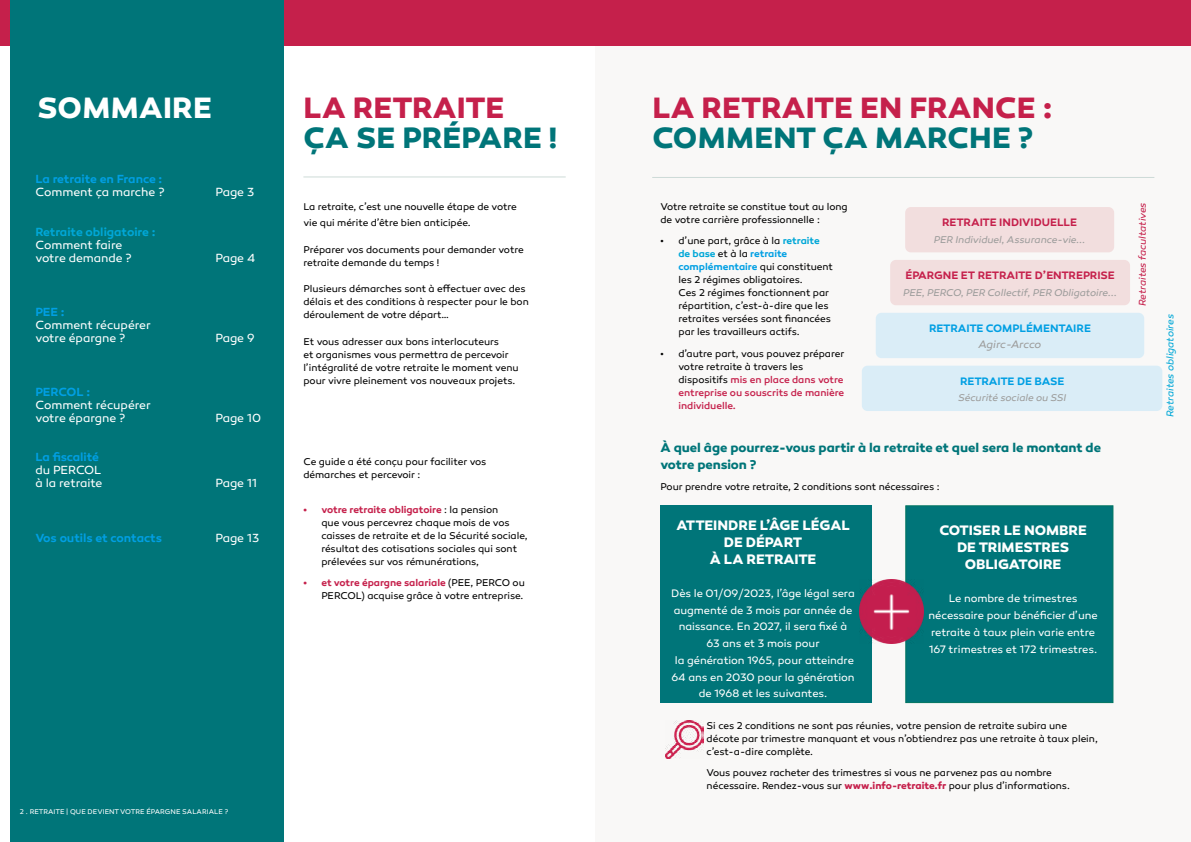
<style>
.page{position:relative;width:1191px;height:842px;background:#fff}
.page>*{position:absolute;margin:0;border:0;box-sizing:border-box;transform-origin:0 0}
.t1{font:700 30px "Canaro";letter-spacing:.01em;color:#c5204b}
.t2{font:700 30px "Canaro";letter-spacing:.01em;color:#007579}
.t3{font:700 30px "Canaro";letter-spacing:.01em;color:#fff}
.t4{font:700 14px/16.7px "Canaro";letter-spacing:-.005em;color:#fff;text-align:center}
.t5{font:700 13px/17px "Canaro";letter-spacing:-.005em;color:#007579}
.t6{font:12px/13px "Canaro";letter-spacing:-.005em;color:#fff}
.t7{font:600 12px "Canaro";letter-spacing:-.01em;color:#009fe3}
.t8{font:600 12px "Canaro";letter-spacing:-.005em;color:#00a7d7}
.t9{font:11px/16.7px "Canaro";letter-spacing:-.005em;color:#fff;text-align:center}
.t10{font:600 11px "Canaro";letter-spacing:-.01em;color:#c5204b}
.t11{font:600 11px "Canaro";letter-spacing:-.01em;color:#009fe3}
.t12{font:italic 11px "Canaro";letter-spacing:-.015em;color:#9d9d9c}
.t13{font:10px/13px "Canaro";letter-spacing:-.005em;color:#000}
.t14{font:italic 10px "Canaro";letter-spacing:-.005em;color:#9d9d9c}
.t15{font:italic 10px "Canaro";letter-spacing:-.005em;color:#00a7d7}
.t16{font:italic 10px "Canaro";letter-spacing:-.01em;color:#c5204b}
.t17{font:7px "Canaro";letter-spacing:.01em;color:#fff}
.s1{font-weight:600;color:#c5204b}
.s2{font-weight:600;color:#00a7d7}
.s3{font-weight:600;color:#009fe3}
.s4{font-weight:500;color:#c5204b}
.s5{font-weight:700;color:#c5204b}
</style>
<div class="page">
<div style="left:0;top:0;width:1191px;height:45px;background:#c5204b"></div>
<div style="left:595px;top:0;width:596px;height:842px;background:#f9f8f7"></div>
<div style="left:595px;top:0;width:596px;height:45px;background:#c5204b"></div>
<div style="left:10px;top:0;width:273px;height:842px;background:#007579"></div>
<hr style="left:303px;top:177px;width:263px;height:1px;background:#cddbd7">
<div style="left:905px;top:207px;width:209px;height:45px;background:#f2dede;border-radius:6px"></div>
<div style="left:890px;top:260px;width:240px;height:45px;background:#f2dede;border-radius:6px"></div>
<div style="left:875px;top:313px;width:269px;height:45px;background:#daedf7;border-radius:6px"></div>
<div style="left:861px;top:366px;width:301px;height:45px;background:#daedf7;border-radius:6px"></div>
<div style="left:905px;top:505px;width:208px;height:198px;background:#007579;border:1px solid #007460"></div>
<div style="left:660px;top:505px;width:212px;height:198px;background:#007579"></div>
<img style="left:859px;top:579px;width:64px;height:64px">
<hr style="left:652px;top:177px;width:502px;height:1px;background:#cddbd7">
<img style="left:665px;top:720px;width:38px;height:39px">
<h1 class="t3" style="left:38px;top:89px;width:176px">SOMMAIRE</h1>
<p class="t7" style="left:35px;top:171px;width:128px">La retraite en France :</p>
<p class="t6" style="left:35px;top:185px;width:130px">Comment ça marche ?</p>
<p class="t6" style="left:215px;top:185px;width:40px">Page 3</p>
<p class="t8" style="left:35px;top:224px;width:122px">Retraite obligatoire :</p>
<p class="t6" style="left:35px;top:238px;width:98px">Comment faire votre demande ?</p>
<p class="t6" style="left:215px;top:251px;width:41px">Page 4</p>
<p class="t7" style="left:35px;top:305px;width:31px">PEE :</p>
<p class="t6" style="left:35px;top:319px;width:117px">Comment récupérer votre épargne ?</p>
<p class="t7" style="left:35px;top:385px;width:56px">PERCOL :</p>
<p class="t6" style="left:35px;top:399px;width:117px">Comment récupérer votre épargne ?</p>
<p class="t7" style="left:35px;top:450px;width:65px">La fiscalité</p>
<p class="t6" style="left:35px;top:464px;width:69px">du PERCOL à la retraite</p>
<p class="t6" style="left:215px;top:332px;width:41px">Page 9</p>
<p class="t6" style="left:215px;top:412px;width:47px">Page 10</p>
<p class="t6" style="left:215px;top:477px;width:43px">Page 11</p>
<p class="t7" style="left:35px;top:530px;width:128px">Vos outils et contacts</p>
<p class="t6" style="left:215px;top:531px;width:45px">Page 13</p>
<h1 class="t1" style="left:303px;top:89px;width:202px">LA RETRAITE</h1>
<h1 class="t2" style="left:303px;top:119px;width:255px">ÇA SE PRÉPARE !</h1>
<p class="t13" style="left:303px;top:198px;width:215px;line-height:16px">La retraite, c’est une nouvelle étape de votre vie qui mérite d’être bien anticipée.</p>
<p class="t13" style="left:303px;top:243px;width:222px">Préparer vos documents pour demander votre retraite demande du temps !</p>
<p class="t13" style="left:303px;top:282px;width:227px">Plusieurs démarches sont à effectuer avec des délais et des conditions à respecter pour le bon déroulement de votre départ…</p>
<p class="t13" style="left:303px;top:335px;width:217px">Et vous adresser aux bons interlocuteurs<br>et organismes vous permettra de percevoir l’intégralité de votre retraite le moment venu pour vivre pleinement vos nouveaux projets.</p>
<p class="t13" style="left:303px;top:456px;width:184px">Ce guide a été conçu pour faciliter vos démarches et percevoir :</p>
<p class="t13" style="left:321px;top:503px;width:208px;text-indent:-18px"><span class="s1">• votre retraite obligatoire</span> : la pension<br>que vous percevrez chaque mois de vos caisses de retraite et de la Sécurité sociale, résultat des cotisations sociales qui sont prélevées sur vos rémunérations,</p>
<p class="t13" style="left:303px;top:577px;width:223px;text-align:right"><span class="s1">• et votre épargne salariale</span> (PEE, PERCO ou<br>PERCOL) acquise grâce à votre entreprise.</p>
<p class="t17" style="left:20px;top:807px;width:210px">2 . RETRAITE | QUE DEVIENT VOTRE ÉPARGNE SALARIALE ?</p>
<h1 class="t1" style="left:652px;top:89px;width:401px">LA RETRAITE EN FRANCE :</h1>
<h1 class="t2" style="left:652px;top:119px;width:382px">COMMENT ÇA MARCHE ?</h1>
<p class="t13" style="left:660px;top:200px;width:189px">Votre retraite se constitue tout au long de votre carrière professionnelle :</p>
<p class="t13" style="left:678px;top:234px;width:156px;text-indent:-18px">• d’une part, grâce à la <span class="s2">retraite de base</span> et à la <span class="s3">retraite complémentaire</span> qui constituent les 2 régimes obligatoires.<br>Ces 2 régimes fonctionnent par répartition, c’est-à-dire que les retraites versées sont financées par les travailleurs actifs.</p>
<p class="t13" style="left:678px;top:347px;width:167px;text-indent:-18px">• d’autre part, vous pouvez préparer votre retraite à travers les dispositifs <span class="s4">mis en place dans votre entreprise ou souscrits de manière individuelle.</span></p>
<p class="t10" style="left:942px;top:215px;width:136px">RETRAITE INDIVIDUELLE</p>
<p class="t14" style="left:934px;top:233px;width:153px">PER Individuel, Assurance-vie...</p>
<p class="t10" style="left:905px;top:268px;width:211px">ÉPARGNE ET RETRAITE D’ENTREPRISE</p>
<p class="t14" style="left:903px;top:286px;width:215px">PEE, PERCO, PER Collectif, PER Obligatoire...</p>
<p class="t11" style="left:929px;top:321px;width:163px">RETRAITE COMPLÉMENTAIRE</p>
<p class="t12" style="left:978px;top:338px;width:64px">Agirc-Arcco</p>
<p class="t11" style="left:960px;top:374px;width:106px">RETRAITE DE BASE</p>
<p class="t14" style="left:958px;top:392px;width:109px">Sécurité sociale ou SSI</p>
<h3 class="t5" style="left:660px;top:439px;width:442px">À quel âge pourrez-vous partir à la retraite et quel sera le montant de votre pension ?</h3>
<p class="t13" style="left:660px;top:480px;width:281px">Pour prendre votre retraite, 2 conditions sont nécessaires :</p>
<h2 class="t4" style="left:676px;top:517px;width:175px">ATTEINDRE L’ÂGE LÉGAL<br>DE DÉPART<br>À LA RETRAITE</h2>
<p class="t9" style="left:671px;top:585px;width:185px">Dès le 01/09/2023, l’âge légal sera augmenté de 3 mois par année de naissance. En 2027, il sera fixé à<br>63 ans et 3 mois pour<br>la génération 1965, pour atteindre<br>64 ans en 2030 pour la génération de 1968 et les suivantes.</p>
<h2 class="t4" style="left:939px;top:522px;width:149px">COTISER LE NOMBRE<br>DE TRIMESTRES<br>OBLIGATOIRE</h2>
<p class="t9" style="left:928px;top:590px;width:171px">Le nombre de trimestres nécessaire pour bénéficier d’une retraite à taux plein varie entre<br>167 trimestres et 172 trimestres.</p>
<p class="t13" style="left:706px;top:719px;width:393px">Si ces 2 conditions ne sont pas réunies, votre pension de retraite subira une décote par trimestre manquant et vous n’obtiendrez pas une retraite à taux plein, c’est-a-dire complète.</p>
<p class="t13" style="left:706px;top:766px;width:365px">Vous pouvez racheter des trimestres si vous ne parvenez pas au nombre nécessaire. Rendez-vous sur <span class="s5">www.info-retraite.fr</span> pour plus d’informations.</p>
<p class="t16" style="left:1136px;top:306px;width:105px;rotate:-90deg">Retraites facultatives</p>
<p class="t15" style="left:1164px;top:417px;width:104px;rotate:-90deg">Retraites obligatoires</p>
</div>
